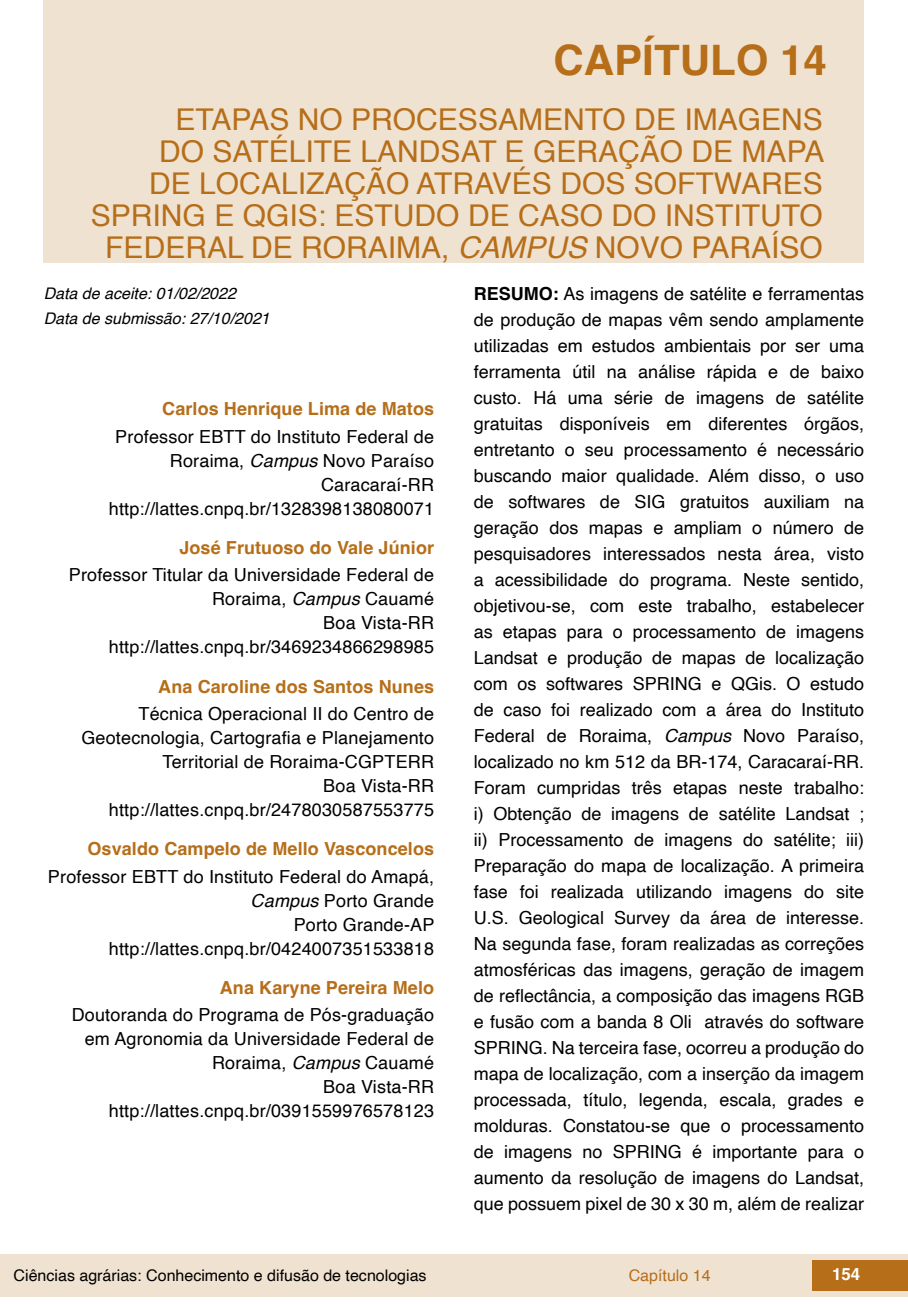
<style>
.page{position:relative;width:908px;height:1304px;background:#fff}
.page>*{position:absolute;margin:0;border:0;box-sizing:border-box;transform-origin:0 0}
.t1{font:700 42px "Helvetica";color:#b66e19}
.t2{font:30px/32px "Helvetica";color:#b66e19;text-align:right}
.t3{font:18px/26px "Helvetica";letter-spacing:.01em;color:#000;text-align:right}
.t4{font:700 18px "Helvetica";letter-spacing:.005em;color:#b66e19}
.t5{font:700 16.8px "Helvetica";color:#fff}
.t6{font:16px "Helvetica";color:#000}
.t7{font:italic 16px "Helvetica";color:#000}
.t8{font:16px "Helvetica";color:#b66e19}
.s1{font-style:italic}
.s2{font-weight:700}
</style>
<div class="page">
<div style="left:0;top:1254px;width:906px;height:43px;background:#f0e2d1"></div>
<div style="left:812px;top:1261px;width:95px;height:30px;background:#b66e19"></div>
<div style="left:44px;top:0;width:819px;height:263px;background:#f0e2d1"></div>
<h1 class="t1" style="left:553px;top:35px;width:275px">CAPÍTULO 14</h1>
<h2 class="t2" style="left:91px;top:104px;width:734px">ETAPAS NO PROCESSAMENTO DE IMAGENS<br>DO SATÉLITE LANDSAT E GERAÇÃO DE MAPA<br>DE LOCALIZAÇÃO ATRAVÉS DOS SOFTWARES SPRING E QGIS: ESTUDO DE CASO DO INSTITUTO FEDERAL DE RORAIMA, <span class="s1">CAMPUS</span> NOVO PARAÍSO</h2>
<p class="t7" style="left:44px;top:280px;width:194px">Data de aceite: 01/02/2022</p>
<p class="t7" style="left:44px;top:306px;width:227px">Data de submissão: 27/10/2021</p>
<p class="t4" style="left:162px;top:398px;width:273px">Carlos Henrique Lima de Matos</p>
<p class="t3" style="left:109px;top:425px;width:326px;line-height:24px">Professor EBTT do Instituto Federal de<br>Roraima, <span class="s1">Campus</span> Novo Paraíso<br>Caracaraí-RR http://lattes.cnpq.br/1328398138080071</p>
<p class="t4" style="left:179px;top:537px;width:256px">José Frutuoso do Vale Júnior</p>
<p class="t3" style="left:69px;top:564px;width:366px;line-height:24px">Professor Titular da Universidade Federal de<br>Roraima, <span class="s1">Campus</span> Cauamé<br>Boa Vista-RR http://lattes.cnpq.br/3469234866298985</p>
<p class="t4" style="left:158px;top:675px;width:277px">Ana Caroline dos Santos Nunes</p>
<p class="t3" style="left:81px;top:702px;width:354px;line-height:24px">Técnica Operacional II do Centro de Geotecnologia, Cartografia e Planejamento Territorial de Roraima-CGPTERR<br>Boa Vista-RR http://lattes.cnpq.br/2478030587553775</p>
<p class="t4" style="left:87px;top:838px;width:348px">Osvaldo Campelo de Mello Vasconcelos</p>
<p class="t3" style="left:48px;top:865px;width:388px;line-height:24px">Professor EBTT do Instituto Federal do Amapá,<br><span class="s1">Campus</span> Porto Grande<br>Porto Grande-AP http://lattes.cnpq.br/0424007351533818</p>
<p class="t4" style="left:220px;top:977px;width:216px">Ana Karyne Pereira Melo</p>
<p class="t3" style="left:72px;top:1004px;width:364px;line-height:24px">Doutoranda do Programa de Pós-graduação em Agronomia da Universidade Federal de<br>Roraima, <span class="s1">Campus</span> Cauamé<br>Boa Vista-RR http://lattes.cnpq.br/0391559976578123</p>
<p class="t3" style="left:473px;top:281px;width:392px;text-align:justify"><span class="s2">RESUMO:</span> As imagens de satélite e ferramentas de produção de mapas vêm sendo amplamente utilizadas em estudos ambientais por ser uma ferramenta útil na análise rápida e de baixo custo. Há uma série de imagens de satélite gratuitas disponíveis em diferentes órgãos, entretanto o seu processamento é necessário buscando maior qualidade. Além disso, o uso de softwares de SIG gratuitos auxiliam na geração dos mapas e ampliam o número de pesquisadores interessados nesta área, visto a acessibilidade do programa. Neste sentido, objetivou-se, com este trabalho, estabelecer as etapas para o processamento de imagens Landsat e produção de mapas de localização com os softwares SPRING e QGis. O estudo de caso foi realizado com a área do Instituto Federal de Roraima, <span class="s1">Campus</span> Novo Paraíso, localizado no km 512 da BR-174, Caracaraí-RR.<br>Foram cumpridas três etapas neste trabalho: i) Obtenção de imagens de satélite Landsat ; ii) Processamento de imagens do satélite; iii)<br>Preparação do mapa de localização. A primeira fase foi realizada utilizando imagens do site U.S. Geological Survey da área de interesse.<br>Na segunda fase, foram realizadas as correções atmosféricas das imagens, geração de imagem de reflectância, a composição das imagens RGB e fusão com a banda 8 Oli através do software SPRING. Na terceira fase, ocorreu a produção do mapa de localização, com a inserção da imagem processada, título, legenda, escala, grades e molduras. Constatou-se que o processamento de imagens no SPRING é importante para o aumento da resolução de imagens do Landsat, que possuem pixel de 30 x 30 m, além de realizar</p>
<p class="t6" style="left:14px;top:1263px;width:414px">Ciências agrárias: Conhecimento e difusão de tecnologias</p>
<p class="t8" style="left:628px;top:1263px;width:83px">Capítulo 14</p>
<p class="t5" style="left:831px;top:1264px;width:30px">154</p>
</div>
